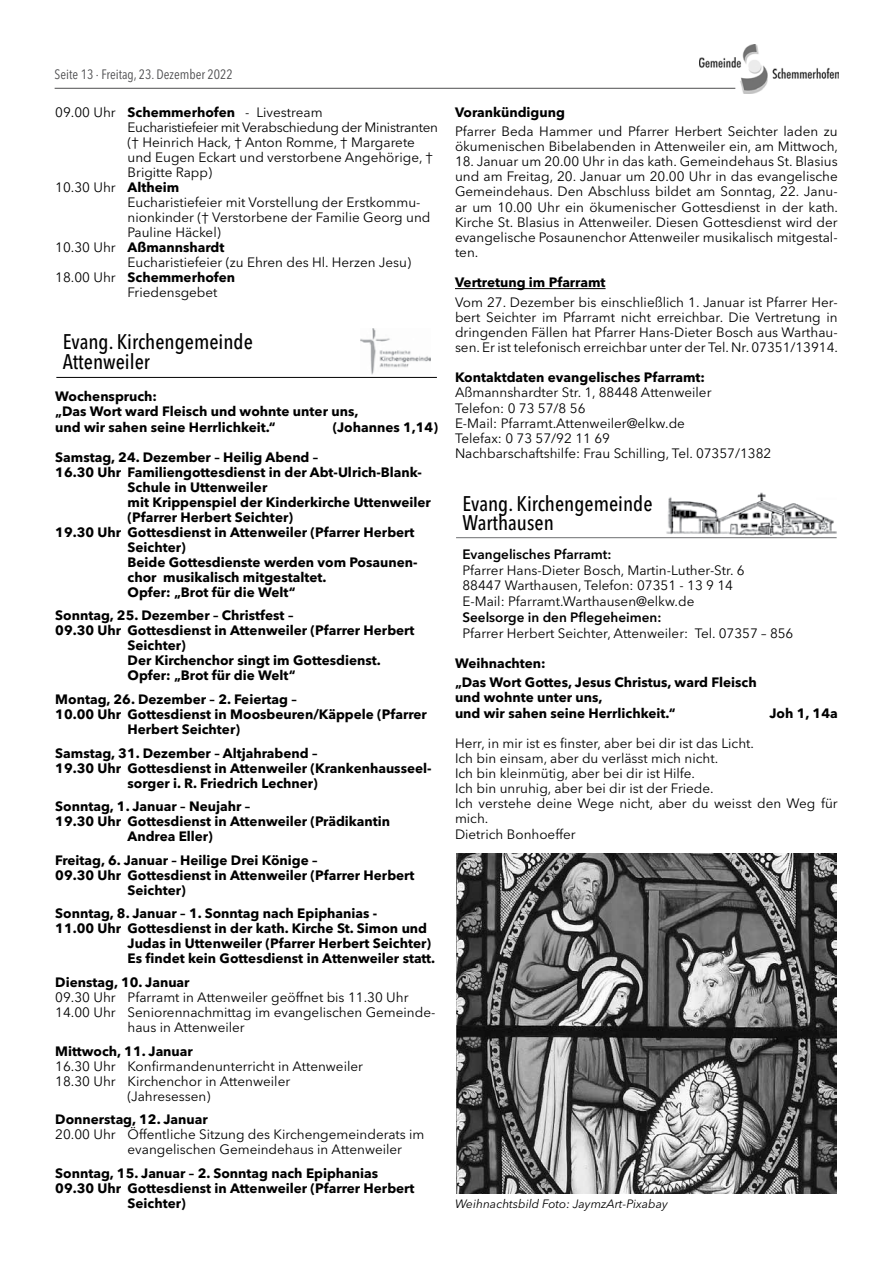
<style>
.page{position:relative;width:893px;height:1263px;background:#fff}
.page>*{position:absolute;margin:0;border:0;box-sizing:border-box;transform-origin:0 0}
.t1{font:500 condensed 21px/19.5px "Avenir Next W1 G";color:#000}
.t2{font:13.5px/15.1px "Avenir Next W1 G";color:#000}
.t3{font:700 13.5px/15px "Avenir Next W1 G";color:#000}
.t4{font:600 13.5px "Avenir Next W1 G";color:#000}
.t5{font:13.5px "Avenir Next W1 G";letter-spacing:-.02em;color:#000}
.t6{font:condensed 13.5px "Avenir Next W1 G";color:#4d4d4f}
.t7{font:italic 12px "Avenir Next W1 G";color:#000}
.s1{font-weight:700}
.s2{font-weight:400}
</style>
<div class="page">
<img style="left:699px;top:44px;width:139px;height:50px">
<hr style="left:55px;top:88px;width:680px;height:1px;background:#4d4d4f">
<hr style="left:56px;top:377px;width:381px;height:1px;background:#000">
<img style="left:360px;top:328px;width:70px;height:47px">
<hr style="left:455px;top:288px;width:151px;height:1px;background:#000">
<img style="left:666px;top:492px;width:171px;height:44px">
<hr style="left:456px;top:537px;width:381px;height:1px;background:#6d6e71">
<img style="left:456px;top:854px;width:381px;height:340px">
<p class="t6" style="left:55px;top:63px;width:180px">Seite 13 · Freitag, 23. Dezember 2022</p>
<p class="t2" style="left:55px;top:103px;width:269px">09.00 Uhr <span class="s1">Schemmerhofen</span> - Livestream</p>
<p class="t5" style="left:128px;top:116px;width:312px">Eucharistiefeier mit Verabschiedung der Ministranten</p>
<p class="t2" style="left:128px;top:133px;width:289px">(† Heinrich Hack, † Anton Romme, † Margarete</p>
<p class="t2" style="left:128px;top:148px;width:307px">und Eugen Eckart und verstorbene Angehörige, †</p>
<p class="t2" style="left:128px;top:163px;width:86px">Brigitte Rapp)</p>
<p class="t2" style="left:55px;top:178px;width:126px">10.30 Uhr <span class="s1">Altheim</span></p>
<p class="t2" style="left:128px;top:193px;width:294px">Eucharistiefeier mit Vorstellung der Erstkommu-</p>
<p class="t2" style="left:128px;top:208px;width:304px">nionkinder († Verstorbene der Familie Georg und</p>
<p class="t2" style="left:128px;top:223px;width:95px">Pauline Häckel)</p>
<p class="t3" style="left:55px;top:238px;width:171px"><span class="s2">10.30 Uhr</span> Aßmannshardt</p>
<p class="t2" style="left:128px;top:253px;width:285px">Eucharistiefeier (zu Ehren des Hl. Herzen Jesu)</p>
<p class="t3" style="left:55px;top:268px;width:181px"><span class="s2">18.00 Uhr</span> Schemmerhofen</p>
<p class="t2" style="left:128px;top:283px;width:91px">Friedensgebet</p>
<h1 class="t1" style="left:63px;top:330px;width:192px">Evang. Kirchengemeinde<br>Attenweiler</h1>
<p class="t3" style="left:55px;top:388px;width:305px">Wochenspruch:<br>„Das Wort ward Fleisch und wohnte unter uns, und wir sahen seine Herrlichkeit.“</p>
<p class="t3" style="left:333px;top:418px;width:107px">(Johannes 1,14)</p>
<p class="t3" style="left:55px;top:448px;width:265px">Samstag, 24. Dezember – Heilig Abend –</p>
<p class="t3" style="left:55px;top:463px;width:368px">16.30 Uhr Familiengottesdienst in der Abt-Ulrich-Blank-</p>
<p class="t3" style="left:128px;top:478px;width:141px">Schule in Uttenweiler</p>
<p class="t3" style="left:128px;top:493px;width:305px">mit Krippenspiel der Kinderkirche Uttenweiler</p>
<p class="t3" style="left:128px;top:508px;width:167px">(Pfarrer Herbert Seichter)</p>
<p class="t3" style="left:55px;top:523px;width:361px">19.30 Uhr Gottesdienst in Attenweiler (Pfarrer Herbert</p>
<p class="t3" style="left:128px;top:538px;width:60px">Seichter)</p>
<p class="t3" style="left:128px;top:553px;width:291px">Beide Gottesdienste werden vom Posaunen-</p>
<p class="t3" style="left:128px;top:568px;width:200px">chor musikalisch mitgestaltet.</p>
<p class="t3" style="left:128px;top:583px;width:170px">Opfer: „Brot für die Welt“</p>
<p class="t3" style="left:55px;top:607px;width:240px">Sonntag, 25. Dezember – Christfest –</p>
<p class="t3" style="left:55px;top:622px;width:361px">09.30 Uhr Gottesdienst in Attenweiler (Pfarrer Herbert</p>
<p class="t3" style="left:128px;top:637px;width:60px">Seichter)</p>
<p class="t3" style="left:128px;top:652px;width:255px">Der Kirchenchor singt im Gottesdienst.</p>
<p class="t3" style="left:128px;top:667px;width:170px">Opfer: „Brot für die Welt“</p>
<p class="t3" style="left:55px;top:691px;width:243px">Montag, 26. Dezember – 2. Feiertag –</p>
<p class="t3" style="left:55px;top:706px;width:373px">10.00 Uhr Gottesdienst in Moosbeuren/Käppele (Pfarrer</p>
<p class="t3" style="left:128px;top:721px;width:114px">Herbert Seichter)</p>
<p class="t3" style="left:55px;top:744px;width:264px">Samstag, 31. Dezember – Altjahrabend –</p>
<p class="t3" style="left:55px;top:759px;width:378px">19.30 Uhr Gottesdienst in Attenweiler (Krankenhausseel-</p>
<p class="t3" style="left:128px;top:774px;width:192px">sorger i. R. Friedrich Lechner)</p>
<p class="t3" style="left:55px;top:798px;width:196px">Sonntag, 1. Januar – Neujahr –</p>
<p class="t3" style="left:55px;top:813px;width:336px">19.30 Uhr Gottesdienst in Attenweiler (Prädikantin</p>
<p class="t3" style="left:128px;top:828px;width:87px">Andrea Eller)</p>
<p class="t3" style="left:55px;top:851px;width:264px">Freitag, 6. Januar – Heilige Drei Könige –</p>
<p class="t3" style="left:55px;top:866px;width:361px">09.30 Uhr Gottesdienst in Attenweiler (Pfarrer Herbert</p>
<p class="t3" style="left:128px;top:881px;width:60px">Seichter)</p>
<p class="t3" style="left:55px;top:905px;width:323px">Sonntag, 8. Januar – 1. Sonntag nach Epiphanias -</p>
<p class="t3" style="left:55px;top:920px;width:373px">11.00 Uhr Gottesdienst in der kath. Kirche St. Simon und</p>
<p class="t3" style="left:128px;top:935px;width:305px">Judas in Uttenweiler (Pfarrer Herbert Seichter)</p>
<p class="t3" style="left:128px;top:950px;width:309px">Es findet kein Gottesdienst in Attenweiler statt.</p>
<p class="t3" style="left:55px;top:974px;width:136px">Dienstag, 10. Januar</p>
<p class="t2" style="left:55px;top:988px;width:355px">09.30 Uhr Pfarramt in Attenweiler geöffnet bis 11.30 Uhr</p>
<p class="t2" style="left:55px;top:1003px;width:382px">14.00 Uhr Seniorennachmittag im evangelischen Gemeinde-</p>
<p class="t2" style="left:128px;top:1018px;width:119px">haus in Attenweiler</p>
<p class="t3" style="left:55px;top:1042px;width:139px">Mittwoch, 11. Januar</p>
<p class="t2" style="left:55px;top:1057px;width:309px">16.30 Uhr Konfirmandenunterricht in Attenweiler</p>
<p class="t2" style="left:55px;top:1072px;width:236px">18.30 Uhr Kirchenchor in Attenweiler</p>
<p class="t2" style="left:128px;top:1087px;width:84px">(Jahresessen)</p>
<p class="t3" style="left:55px;top:1111px;width:154px">Donnerstag, 12. Januar</p>
<p class="t2" style="left:128px;top:1126px;width:298px;text-indent:-72px">20.00 Uhr Öffentliche Sitzung des Kirchengemeinderats im evangelischen Gemeindehaus in Attenweiler</p>
<p class="t3" style="left:55px;top:1164px;width:324px">Sonntag, 15. Januar – 2. Sonntag nach Epiphanias</p>
<p class="t3" style="left:55px;top:1179px;width:361px">09.30 Uhr Gottesdienst in Attenweiler (Pfarrer Herbert</p>
<p class="t3" style="left:128px;top:1194px;width:60px">Seichter)</p>
<p class="t3" style="left:455px;top:103px;width:111px">Vorankündigung</p>
<p class="t2" style="left:455px;top:122px;width:385px">Pfarrer Beda Hammer und Pfarrer Herbert Seichter laden zu ökumenischen Bibelabenden in Attenweiler ein, am Mittwoch,</p>
<p class="t2" style="left:455px;top:153px;width:385px;text-align:justify">18. Januar um 20.00 Uhr in das kath. Gemeindehaus St. Blasius und am Freitag, 20. Januar um 20.00 Uhr in das evangelische Gemeindehaus. Den Abschluss bildet am Sonntag, 22. Janu&shy;ar um 10.00 Uhr ein ökumenischer Gottesdienst in der kath.<br>Kirche St. Blasius in Attenweiler. Diesen Gottesdienst wird der evangelische Posaunenchor Attenweiler musikalisch mitgestal&shy;ten.</p>
<p class="t3" style="left:455px;top:274px;width:152px">Vertretung im Pfarramt</p>
<p class="t2" style="left:455px;top:293px;width:385px;text-align:justify">Vom 27. Dezember bis einschließlich 1. Januar ist Pfarrer Her&shy;bert Seichter im Pfarramt nicht erreichbar. Die Vertretung in dringenden Fällen hat Pfarrer Hans-Dieter Bosch aus Warthau&shy;sen. Er ist telefonisch erreichbar unter der Tel. Nr. 07351/13914.</p>
<p class="t3" style="left:455px;top:369px;width:252px">Kontaktdaten evangelisches Pfarramt:</p>
<p class="t2" style="left:455px;top:384px;width:318px">Aßmannshardter Str. 1, 88448 Attenweiler<br>Telefon: 0 73 57/8 56<br>E-Mail: Pfarramt.Attenweiler@elkw.de<br>Telefax: 0 73 57/92 11 69<br>Nachbarschaftshilfe: Frau Schilling, Tel. 07357/1382</p>
<h1 class="t1" style="left:462px;top:491px;width:192px">Evang. Kirchengemeinde<br>Warthausen</h1>
<p class="t4" style="left:462px;top:543px;width:151px">Evangelisches Pfarramt:</p>
<p class="t2" style="left:462px;top:561px;width:284px;line-height:15.8px">Pfarrer Hans-Dieter Bosch, Martin-Luther-Str. 6<br>88447 Warthausen, Telefon: 07351 - 13 9 14<br>E-Mail: Pfarramt.Warthausen@elkw.de</p>
<p class="t4" style="left:462px;top:606px;width:200px">Seelsorge in den Pflegeheimen:</p>
<p class="t2" style="left:462px;top:624px;width:333px">Pfarrer Herbert Seichter, Attenweiler: Tel. 07357 – 856</p>
<p class="t3" style="left:455px;top:652px;width:303px;line-height:19.4px">Weihnachten:<br>„Das Wort Gottes, Jesus Christus, ward Fleisch</p>
<p class="t3" style="left:455px;top:689px;width:222px">und wohnte unter uns,<br>und wir sahen seine Herrlichkeit.“</p>
<p class="t3" style="left:769px;top:704px;width:70px">Joh 1, 14a</p>
<p class="t2" style="left:455px;top:734px;width:384px">Herr, in mir ist es finster, aber bei dir ist das Licht.<br>Ich bin einsam, aber du verlässt mich nicht.<br>Ich bin kleinmütig, aber bei dir ist Hilfe.<br>Ich bin unruhig, aber bei dir ist der Friede.<br>Ich verstehe deine Wege nicht, aber du weisst den Weg für mich.<br>Dietrich Bonhoeffer</p>
<p class="t7" style="left:455px;top:1194px;width:214px">Weihnachtsbild Foto: JaymzArt-Pixabay</p>
</div>
